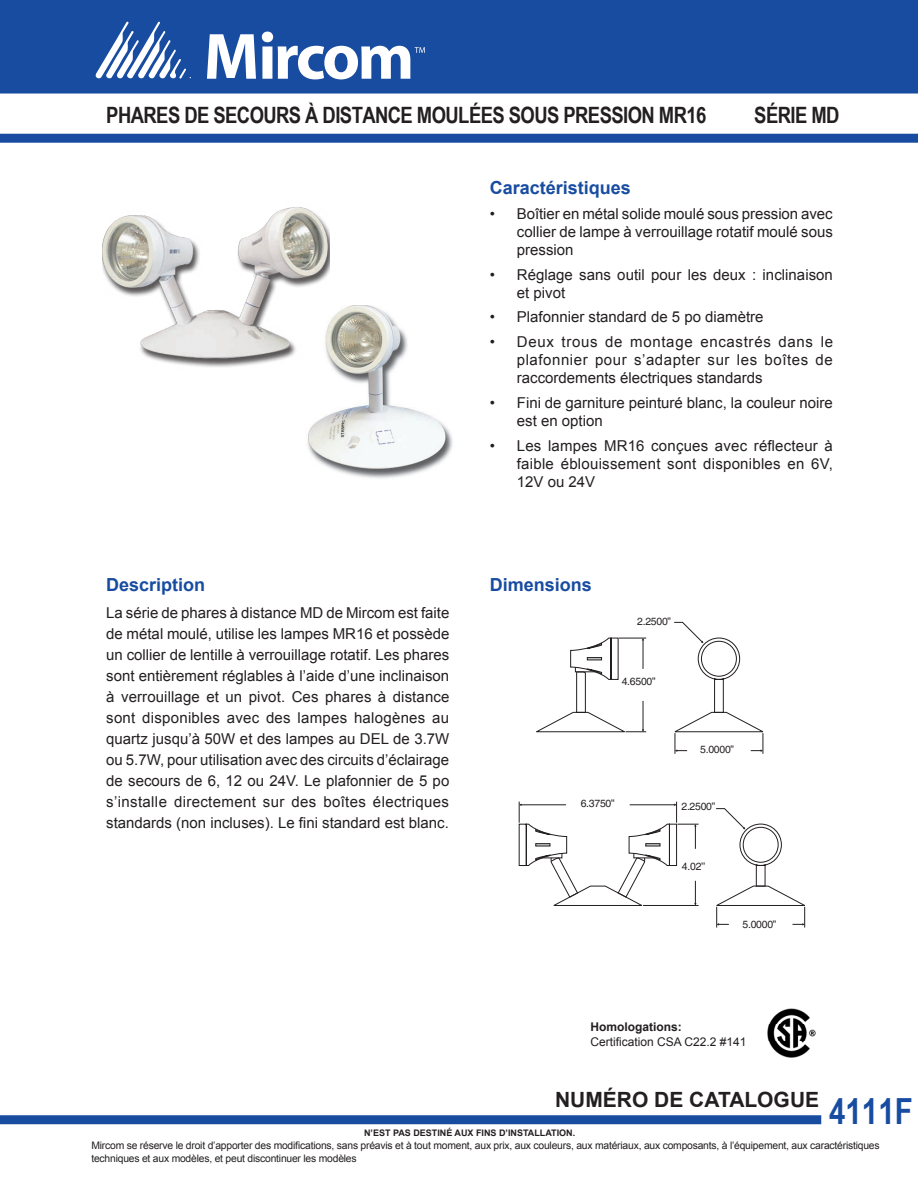
<style>
.page{position:relative;width:918px;height:1188px;background:#fff}
.page>*{position:absolute;margin:0;border:0;box-sizing:border-box;transform-origin:0 0}
.t1{font:700 36px "Arial Narrow";color:#184ca0}
.t2{font:700 22.5px "Arial Narrow";letter-spacing:-.025em;color:#231f20}
.t3{font:700 21px "Arial";color:#231f20}
.t4{font:700 18px "Arial";color:#184ca0}
.t5{font:15px/21px "Arial";color:#231f20;text-align:justify}
.t6{font:12px "Arial";color:#231f20}
.t7{font:700 12px "Arial";color:#231f20}
.t8{font:10.5px "Helvetica";letter-spacing:-.025em;color:#231f20}
.t9{font:10.35px/12.5px "Arial";letter-spacing:-.02em;color:#231f20}
.t10{font:700 9px "Arial";color:#231f20}
</style>
<div class="page">
<div style="left:0;top:134px;width:918px;height:9px;background:#184ca0"></div>
<div style="left:0;top:1115px;width:821px;height:9px;background:#184ca0"></div>
<div style="left:1px;top:1px;width:916px;height:92px;background:#184ca0"></div>
<div style="left:0;top:0;width:918px;height:94px;border:2px solid #184ca0"></div>
<svg style="left:207px;top:34px;width:49px;height:45px"></svg>
<svg style="left:262px;top:32px;width:163px;height:47px"></svg>
<svg style="left:96px;top:22px;width:95px;height:57px"></svg>
<img style="left:767px;top:1008px;width:49px;height:50px">
<svg style="left:536px;top:724px;width:14px;height:9px"></svg>
<svg style="left:674px;top:622px;width:24px;height:15px"></svg>
<svg style="left:550px;top:637px;width:255px;height:291px"></svg>
<svg style="left:519px;top:801px;width:263px;height:127px"></svg>
<img style="left:307px;top:305px;width:146px;height:174px">
<img style="left:103px;top:207px;width:227px;height:172px">
<h2 class="t2" style="left:106px;top:98px;width:602px">PHARES DE SECOURS À DISTANCE MOULÉES SOUS PRESSION MR16</h2>
<h2 class="t2" style="left:754px;top:98px;width:87px">SÉRIE MD</h2>
<p class="t4" style="left:106px;top:573px;width:101px">Description</p>
<p class="t5" style="left:106px;top:602px;width:345px">La série de phares à distance MD de Mircom est faite de métal moulé, utilise les lampes MR16 et possède un collier de lentille à verrouillage rotatif. Les phares sont entièrement réglables à l’aide d’une inclinaison à verrouillage et un pivot. Ces phares à distance sont disponibles avec des lampes halogènes au quartz jusqu’à 50W et des lampes au DEL de 3.7W ou 5.7W, pour utilisation avec des circuits d’éclairage de secours de 6, 12 ou 24V. Le plafonnier de 5 po s’installe directement sur des boîtes électriques standards (non incluses). Le fini standard est blanc.</p>
<p class="t4" style="left:490px;top:176px;width:143px">Caractéristiques</p>
<p class="t5" style="left:517px;top:205px;width:318px;line-height:18px;text-indent:-27px">• Boîtier en métal solide moulé sous pression avec collier de lampe à verrouillage rotatif moulé sous pression</p>
<p class="t5" style="left:517px;top:266px;width:318px;line-height:18px;text-indent:-27px">• Réglage sans outil pour les deux : inclinaison et pivot</p>
<p class="t5" style="left:490px;top:307px;width:275px">• Plafonnier standard de 5 po diamètre</p>
<p class="t5" style="left:517px;top:333px;width:318px;line-height:18px;text-indent:-27px">• Deux trous de montage encastrés dans le plafonnier pour s’adapter sur les boîtes de raccordements électriques standards</p>
<p class="t5" style="left:517px;top:394px;width:318px;line-height:18px;text-indent:-27px">• Fini de garniture peinturé blanc, la couleur noire est en option</p>
<p class="t5" style="left:517px;top:437px;width:318px;line-height:18px;text-indent:-27px">• Les lampes MR16 conçues avec réflecteur à faible éblouissement sont disponibles en 6V, 12V ou 24V</p>
<p class="t4" style="left:490px;top:573px;width:104px">Dimensions</p>
<p class="t8" style="left:637px;top:616px;width:35px">2.2500”</p>
<p class="t8" style="left:622px;top:675px;width:35px">4.6500”</p>
<p class="t8" style="left:700px;top:744px;width:35px">5.0000”</p>
<p class="t8" style="left:581px;top:798px;width:35px">6.3750”</p>
<p class="t8" style="left:681px;top:800px;width:35px">2.2500”</p>
<p class="t8" style="left:682px;top:860px;width:25px">4.02’’</p>
<p class="t8" style="left:743px;top:919px;width:35px">5.0000”</p>
<p class="t7" style="left:591px;top:1019px;width:93px">Homologations:</p>
<p class="t6" style="left:591px;top:1034px;width:158px">Certification CSA C22.2 #141</p>
<h3 class="t3" style="left:555px;top:1085px;width:266px">NUMÉRO DE CATALOGUE</h3>
<h1 class="t1" style="left:829px;top:1084px;width:85px">4111F</h1>
<p class="t10" style="left:364px;top:1127px;width:213px">N’EST PAS DESTINÉ AUX FINS D’INSTALLATION.</p>
<p class="t9" style="left:91px;top:1139px;width:790px">Mircom se réserve le droit d’apporter des modifications, sans préavis et à tout moment, aux prix, aux couleurs, aux matériaux, aux composants, à l’équipement, aux caractéristiques techniques et aux modèles, et peut discontinuer les modèles</p>
</div>
